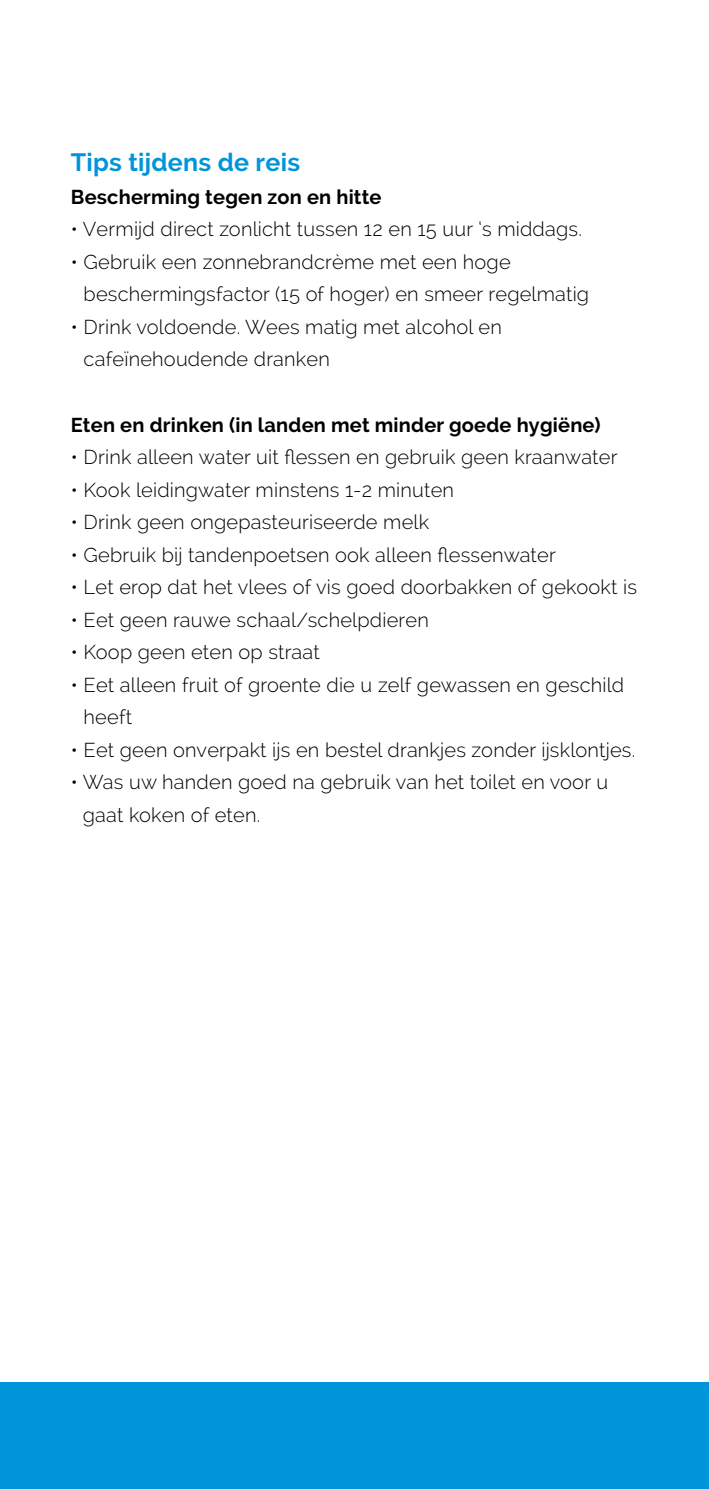
<style>
.page{position:relative;width:709px;height:1489px;background:#fff}
.page>*{position:absolute;margin:0;border:0;box-sizing:border-box;transform-origin:0 0}
.t1{font:700 25px "Raleway";letter-spacing:.01em;color:#0095da}
.t2{font:300 20px/32.5px "Raleway";letter-spacing:.01em;color:#000}
.t3{font:700 20px "Raleway";letter-spacing:.01em;color:#000}
</style>
<div class="page">
<div style="left:0;top:1382px;width:709px;height:106px;background:#0095da"></div>
<p class="t1" style="left:71px;top:148px;width:231px">Tips tijdens de reis</p>
<p class="t3" style="left:71px;top:185px;width:312px">Bescherming tegen zon en hitte</p>
<p class="t2" style="left:71px;top:213px;width:512px">• Vermijd direct zonlicht tussen 12 en 15 uur ‘s middags.</p>
<p class="t2" style="left:84px;top:245px;width:507px;text-indent:-13px">• Gebruik een zonnebrandcrème met een hoge beschermingsfactor (15 of hoger) en smeer regelmatig</p>
<p class="t2" style="left:84px;top:310px;width:420px;text-indent:-13px">• Drink voldoende. Wees matig met alcohol en cafeïnehoudende dranken</p>
<p class="t3" style="left:71px;top:413px;width:531px">Eten en drinken (in landen met minder goede hygiëne)</p>
<p class="t2" style="left:71px;top:440px;width:548px">• Drink alleen water uit flessen en gebruik geen kraanwater</p>
<p class="t2" style="left:71px;top:473px;width:385px">• Kook leidingwater minstens 1-2 minuten</p>
<p class="t2" style="left:71px;top:505px;width:360px">• Drink geen ongepasteuriseerde melk</p>
<p class="t2" style="left:71px;top:538px;width:486px">• Gebruik bij tandenpoetsen ook alleen flessenwater</p>
<p class="t2" style="left:71px;top:570px;width:567px">• Let erop dat het vlees of vis goed doorbakken of gekookt is</p>
<p class="t2" style="left:71px;top:603px;width:359px">• Eet geen rauwe schaal/schelpdieren</p>
<p class="t2" style="left:71px;top:635px;width:250px">• Koop geen eten op straat</p>
<p class="t2" style="left:84px;top:668px;width:542px;text-indent:-13px">• Eet alleen fruit of groente die u zelf gewassen en geschild heeft</p>
<p class="t2" style="left:71px;top:733px;width:566px">• Eet geen onverpakt ijs en bestel drankjes zonder ijsklontjes.</p>
<p class="t2" style="left:83px;top:765px;width:526px;text-indent:-12px">• Was uw handen goed na gebruik van het toilet en voor u gaat koken of eten.</p>
</div>
